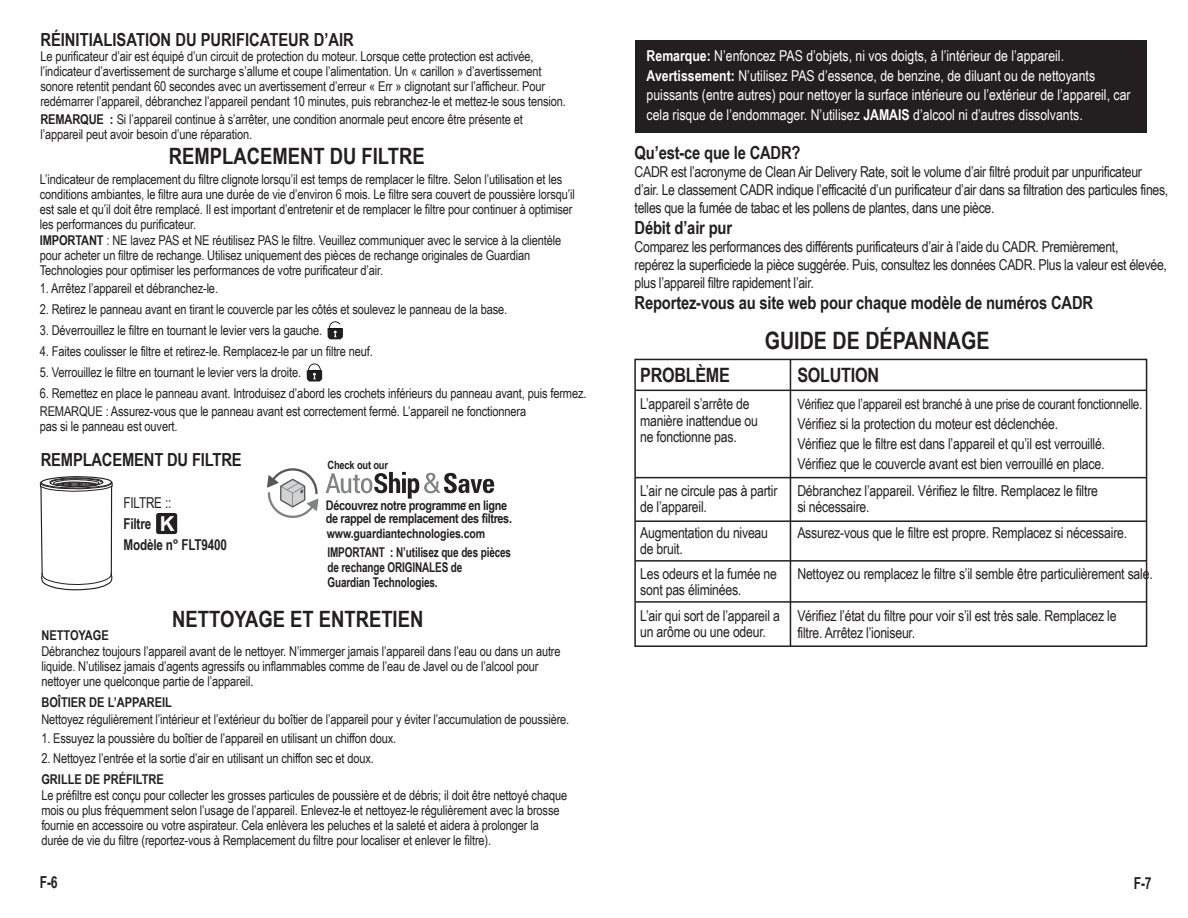
<style>
.page{position:relative;width:1188px;height:918px;background:#fff}
.page>*{position:absolute;margin:0;border:0;box-sizing:border-box;transform-origin:0 0}
.t1{font:700 24px "Arial Narrow";color:#231f20}
.t2{font:700 22.5px "Arial Narrow";color:#231f20}
.t3{font:700 20.55px "Arial";color:#fff}
.t4{font:700 19.8px "Arial Narrow";letter-spacing:-.015em;color:#231f20}
.t5{font:700 18px "Arial Narrow";letter-spacing:-.01em;color:#231f20}
.t6{font:700 16.5px "Arial Narrow";color:#231f20;scale:.9 1}
.t7{font:15px/16.5px "Arial Narrow";letter-spacing:-.015em;color:#231f20}
.t8{font:15px/19.5px "Arial Narrow";color:#fff}
.t9{font:700 15px/21px "Arial Narrow";letter-spacing:-.01em;color:#231f20;scale:.95 1}
.t10{font:15px "Arial Narrow";letter-spacing:-.015em;color:#231f20;scale:.95 1}
.t11{font:14.25px "Arial Narrow";letter-spacing:-.02em;color:#231f20}
.t12{font:13.5px/15px "Arial Narrow";letter-spacing:-.01em;color:#231f20}
.t13{font:700 13.5px/15px "Arial Narrow";letter-spacing:-.01em;color:#231f20;scale:.9 1}
.t14{font:700 13.5px "Arial Narrow";letter-spacing:-.01em;color:#231f20}
.t15{font:700 13.2px/13.4px "Arial Narrow";letter-spacing:-.025em;color:#231f20}
.t16{font:700 12.9px "Arial Narrow";letter-spacing:-.01em;color:#231f20}
.t17{font:700 11.4px "Arial Narrow";letter-spacing:-.015em;color:#231f20}
.t18{font:5.1px "Arial Narrow";color:#231f20}
.s1{font-weight:700}
</style>
<div class="page">
<svg style="left:267px;top:468px;width:51px;height:50px"></svg>
<svg style="left:326px;top:472px;width:168px;height:27px"></svg>
<div style="left:634px;top:359px;width:513px;height:288px;border:2px solid #231f20"></div>
<hr style="left:635px;top:390px;width:511px;height:1px;background:#231f20">
<hr style="left:635px;top:477px;width:511px;height:1px;background:#231f20">
<hr style="left:635px;top:520px;width:511px;height:2px;background:#231f20">
<hr style="left:635px;top:560px;width:511px;height:2px;background:#231f20">
<hr style="left:635px;top:601px;width:511px;height:2px;background:#231f20">
<hr style="left:790px;top:360px;width:1px;height:286px;background:#231f20">
<div style="left:635px;top:40px;width:512px;height:92px;background:#231f20"></div>
<svg style="left:307px;top:364px;width:15px;height:18px"></svg>
<svg style="left:328px;top:321px;width:15px;height:18px"></svg>
<svg style="left:39px;top:476px;width:74px;height:115px"></svg>
<div style="left:156px;top:513px;width:21px;height:21px;background:#231f20;border-radius:3px"></div>
<h3 class="t5" style="left:40px;top:26px;width:315px">RÉINITIALISATION DU PURIFICATEUR D’AIR</h3>
<p class="t12" style="left:40px;top:49px;width:527px">Le purificateur d’air est équipé d’un circuit de protection du moteur. Lorsque cette protection est activée, l’indicateur d’avertissement de surcharge s’allume et coupe l’alimentation. Un « carillon » d’avertissement sonore retentit pendant 60 secondes avec un avertissement d’erreur « Err » clignotant sur l’afficheur. Pour redémarrer l’appareil, débranchez l’appareil pendant 10 minutes, puis rebranchez-le et mettez-le sous tension.</p>
<p class="t12" style="left:40px;top:112px;width:484px"><span class="s1">REMARQUE :</span> Si l’appareil continue à s’arrêter, une condition anormale peut encore être présente et l’appareil peut avoir besoin d’une réparation.</p>
<p class="t12" style="left:40px;top:171px;width:537px">L’indicateur de remplacement du filtre clignote lorsqu’il est temps de remplacer le filtre. Selon l’utilisation et les conditions ambiantes, le filtre aura une durée de vie d’environ 6 mois. Le filtre sera couvert de poussière lorsqu’il est sale et qu’il doit être remplacé. Il est important d’entretenir et de remplacer le filtre pour continuer à optimiser les performances du purificateur.</p>
<p class="t12" style="left:40px;top:232px;width:523px"><span class="s1">IMPORTANT</span> : NE lavez PAS et NE réutilisez PAS le filtre. Veuillez communiquer avec le service à la clientèle pour acheter un filtre de rechange. Utilisez uniquement des pièces de rechange originales de Guardian<br>Technologies pour optimiser les performances de votre purificateur d’air.</p>
<p class="t12" style="left:40px;top:280px;width:180px">1. Arrêtez l’appareil et débranchez-le.</p>
<p class="t12" style="left:40px;top:301px;width:469px">2. Retirez le panneau avant en tirant le couvercle par les côtés et soulevez le panneau de la base.</p>
<p class="t12" style="left:40px;top:322px;width:284px">3. Déverrouillez le filtre en tournant le levier vers la gauche.</p>
<p class="t12" style="left:40px;top:343px;width:335px">4. Faites coulisser le filtre et retirez-le. Remplacez-le par un filtre neuf.</p>
<p class="t12" style="left:40px;top:364px;width:263px">5. Verrouillez le filtre en tournant le levier vers la droite.</p>
<p class="t12" style="left:40px;top:384px;width:548px;line-height:18px">6. Remettez en place le panneau avant. Introduisez d’abord les crochets inférieurs du panneau avant, puis fermez.<br>REMARQUE : Assurez-vous que le panneau avant est correctement fermé. L’appareil ne fonctionnera</p>
<p class="t12" style="left:40px;top:418px;width:139px">pas si le panneau est ouvert.</p>
<h2 class="t2" style="left:169px;top:139px;width:257px">REMPLACEMENT DU FILTRE</h2>
<h3 class="t5" style="left:41px;top:446px;width:202px">REMPLACEMENT DU FILTRE</h3>
<p class="t10" style="left:123px;top:492px;width:52px">FILTRE ::</p>
<p class="t9" style="left:123px;top:512px;width:111px">Filtre<br>Modèle n° FLT9400</p>
<h3 class="t3" style="left:160px;top:510px;width:16px">K</h3>
<p class="t17" style="left:327px;top:456px;width:62px">Check out our</p>
<p class="t15" style="left:326px;top:498px;width:188px">Découvrez notre programme en ligne de rappel de remplacement des filtres.</p>
<p class="t16" style="left:327px;top:523px;width:160px">www.guardiantechnologies.com</p>
<p class="t18" style="left:463px;top:501px;width:6px">™</p>
<p class="t13" style="left:328px;top:544px;width:206px">IMPORTANT : N’utilisez que des pièces de rechange ORIGINALES de<br>Guardian Technologies.</p>
<h2 class="t2" style="left:172px;top:602px;width:253px">NETTOYAGE ET ENTRETIEN</h2>
<p class="t14" style="left:41px;top:625px;width:69px">NETTOYAGE</p>
<p class="t12" style="left:41px;top:643px;width:521px">Débranchez toujours l’appareil avant de le nettoyer. N’immerger jamais l’appareil dans l’eau ou dans un autre liquide. N’utilisez jamais d’agents agressifs ou inflammables comme de l’eau de Javel ou de l’alcool pour nettoyer une quelconque partie de l’appareil.</p>
<p class="t14" style="left:41px;top:692px;width:132px">BOÎTIER DE L’APPAREIL</p>
<p class="t12" style="left:41px;top:711px;width:530px">Nettoyez régulièrement l’intérieur et l’extérieur du boîtier de l’appareil pour y éviter l’accumulation de poussière.</p>
<p class="t12" style="left:41px;top:731px;width:356px">1. Essuyez la poussière du boîtier de l’appareil en utilisant un chiffon doux.</p>
<p class="t12" style="left:41px;top:750px;width:334px">2. Nettoyez l’entrée et la sortie d’air en utilisant un chiffon sec et doux.</p>
<p class="t14" style="left:41px;top:769px;width:124px">GRILLE DE PRÉFILTRE</p>
<p class="t12" style="left:41px;top:788px;width:527px">Le préfiltre est conçu pour collecter les grosses particules de poussière et de débris; il doit être nettoyé chaque mois ou plus fréquemment selon l’usage de l’appareil. Enlevez-le et nettoyez-le régulièrement avec la brosse fournie en accessoire ou votre aspirateur. Cela enlèvera les peluches et la saleté et aidera à prolonger la durée de vie du filtre (reportez-vous à Remplacement du filtre pour localiser et enlever le filtre).</p>
<p class="t8" style="left:647px;top:46px;width:486px"><span class="s1">Remarque:</span> N’enfoncez PAS d’objets, ni vos doigts, à l’intérieur de l’appareil.<br><span class="s1">Avertissement:</span> N’utilisez PAS d’essence, de benzine, de diluant ou de nettoyants puissants (entre autres) pour nettoyer la surface intérieure ou l’extérieur de l’appareil, car cela risque de l’endommager. N’utilisez <span class="s1">JAMAIS</span> d’alcool ni d’autres dissolvants.</p>
<h3 class="t5" style="left:635px;top:139px;width:167px">Qu’est-ce que le CADR?</h3>
<p class="t7" style="left:635px;top:163px;width:535px;line-height:18px">CADR est l’acronyme de Clean Air Delivery Rate, soit le volume d’air filtré produit par unpurificateur d’air. Le classement CADR indique l’efficacité d’un purificateur d’air dans sa filtration des particules fines, telles que la fumée de tabac et les pollens de plantes, dans une pièce.</p>
<h3 class="t5" style="left:635px;top:214px;width:99px">Débit d’air pur</h3>
<p class="t7" style="left:635px;top:238px;width:534px;line-height:18px">Comparez les performances des différents purificateurs d’air à l’aide du CADR. Premièrement,<br>repérez la superficiede la pièce suggérée. Puis, consultez les données CADR. Plus la valeur est élevée, plus l’appareil filtre rapidement l’air.</p>
<h3 class="t5" style="left:635px;top:289px;width:460px">Reportez-vous au site web pour chaque modèle de numéros CADR</h3>
<h1 class="t1" style="left:765px;top:323px;width:226px">GUIDE DE DÉPANNAGE</h1>
<h3 class="t4" style="left:640px;top:360px;width:91px">PROBLÈME</h3>
<h3 class="t4" style="left:797px;top:360px;width:83px">SOLUTION</h3>
<p class="t7" style="left:640px;top:395px;width:119px">L’appareil s’arrête de manière inattendue ou ne fonctionne pas.</p>
<p class="t11" style="left:797px;top:394px;width:347px">Vérifiez que l’appareil est branché à une prise de courant fonctionnelle.</p>
<p class="t7" style="left:797px;top:413px;width:309px;line-height:19.8px">Vérifiez si la protection du moteur est déclenchée.<br>Vérifiez que le filtre est dans l’appareil et qu’il est verrouillé.<br>Vérifiez que le couvercle avant est bien verrouillé en place.</p>
<p class="t7" style="left:640px;top:482px;width:139px">L’air ne circule pas à partir de l’appareil.</p>
<p class="t7" style="left:797px;top:482px;width:302px">Débranchez l’appareil. Vérifiez le filtre. Remplacez le filtre si nécessaire.</p>
<p class="t7" style="left:640px;top:524px;width:129px">Augmentation du niveau de bruit.</p>
<p class="t7" style="left:640px;top:565px;width:138px">Les odeurs et la fumée ne sont pas éliminées.</p>
<p class="t7" style="left:797px;top:565px;width:357px">Nettoyez ou remplacez le filtre s’il semble être particulièrement sale.</p>
<p class="t7" style="left:640px;top:607px;width:141px">L’air qui sort de l’appareil a un arôme ou une odeur.</p>
<p class="t7" style="left:797px;top:607px;width:321px;line-height:17px">Vérifiez l’état du filtre pour voir s’il est très sale. Remplacez le filtre. Arrêtez l’ioniseur.</p>
<p class="t7" style="left:797px;top:524px;width:331px">Assurez-vous que le filtre est propre. Remplacez si nécessaire.</p>
<p class="t6" style="left:40px;top:870px;width:21px">F-6</p>
<p class="t6" style="left:1134px;top:871px;width:21px">F-7</p>
</div>
